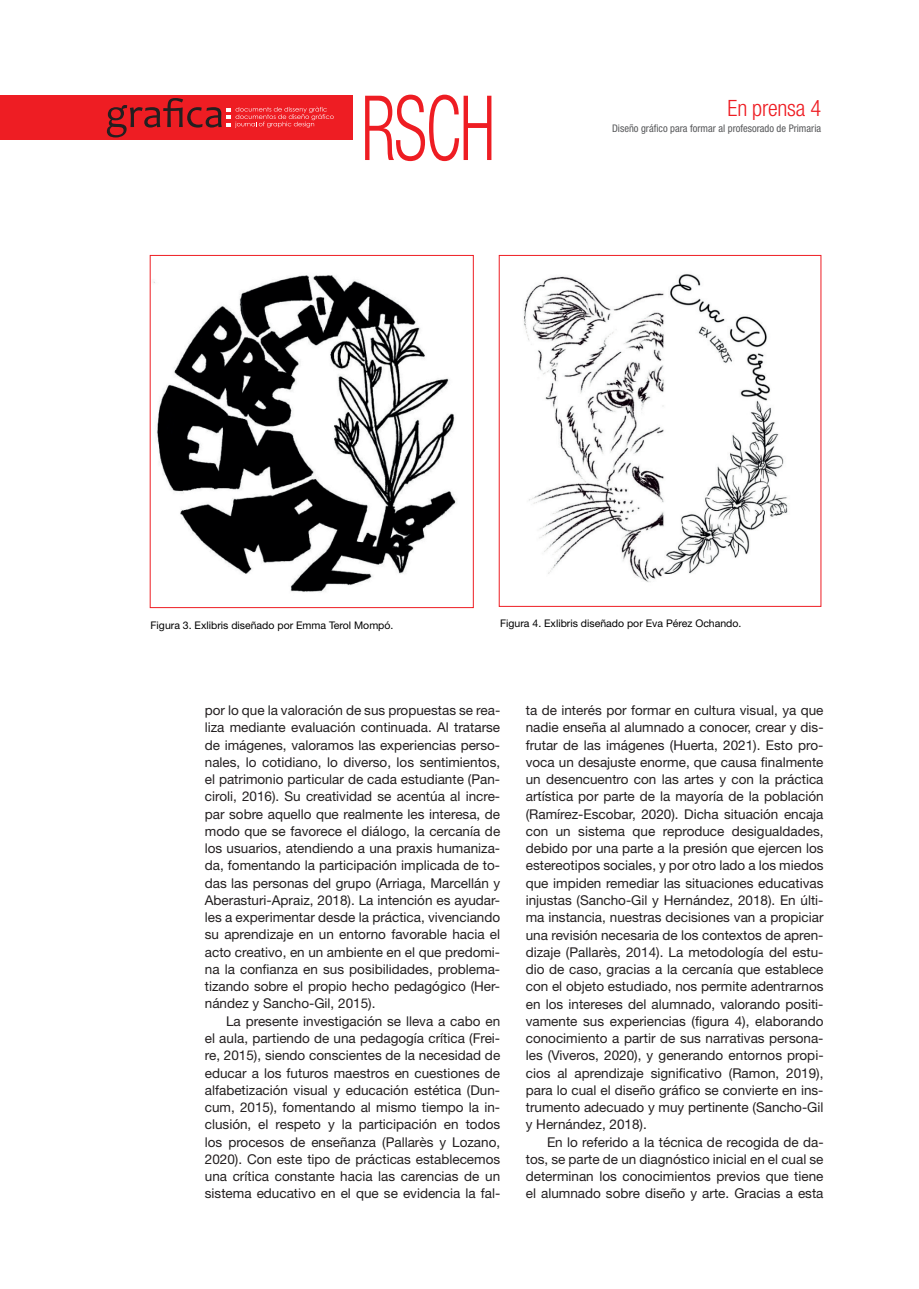
<style>
.page{position:relative;width:919px;height:1289px;background:#fff}
.page>*{position:absolute;margin:0;border:0;box-sizing:border-box;transform-origin:0 0}
.t1{font:300 condensed 90px "Helvetica Neue";color:#ee1d23;scale:.76 1}
.t2{font:300 condensed 22.5px "Helvetica Neue";letter-spacing:-.01em;color:#ee1d23}
.t3{font:13.5px/17.2px "Helvetica Neue";color:#231f20;text-align:justify}
.t4{font:10.5px "Helvetica Neue";color:#000001}
.t5{font:condensed 10.5px "Helvetica Neue";color:#57585a}
</style>
<div class="page">
<div style="left:0;top:95px;width:352px;height:45px;background:#ee1d23"></div>
<svg style="left:107px;top:98px;width:227px;height:39px"></svg>
<img style="left:153px;top:275px;width:304px;height:318px">
<img style="left:524px;top:274px;width:264px;height:308px">
<h1 class="t1" style="left:361px;top:77px;width:178px">RSCH</h1>
<h2 class="t2" style="left:727px;top:95px;width:95px">En prensa 4</h2>
<p class="t5" style="left:612px;top:122px;width:210px">Diseño gráfico para formar al profesorado de Primaria</p>
<p class="t4" style="left:151px;top:619px;width:244px">Figura 3. Exlibris diseñado por Emma Terol Mompó.</p>
<p class="t4" style="left:500px;top:617px;width:243px">Figura 4. Exlibris diseñado por Eva Pérez Ochando.</p>
<p class="t3" style="left:205px;top:701px;width:297px">por lo que la valoración de sus propuestas se rea&shy;liza mediante evaluación continuada. Al tratarse de imágenes, valoramos las experiencias perso&shy;nales, lo cotidiano, lo diverso, los sentimientos, el patrimonio particular de cada estudiante (Pan&shy;ciroli, 2016). Su creatividad se acentúa al incre&shy;par sobre aquello que realmente les interesa, de modo que se favorece el diálogo, la cercanía de los usuarios, atendiendo a una praxis humaniza&shy;da, fomentando la participación implicada de to&shy;das las personas del grupo (Arriaga, Marcellán y Aberasturi-Apraiz, 2018). La intención es ayudar&shy;les a experimentar desde la práctica, vivenciando su aprendizaje en un entorno favorable hacia el acto creativo, en un ambiente en el que predomi&shy;na la confianza en sus posibilidades, problema&shy;tizando sobre el propio hecho pedagógico (Her&shy;nández y Sancho-Gil, 2015).</p>
<p class="t3" style="left:205px;top:1012px;width:297px;text-indent:21px">La presente investigación se lleva a cabo en el aula, partiendo de una pedagogía crítica (Frei&shy;re, 2015), siendo conscientes de la necesidad de educar a los futuros maestros en cuestiones de alfabetización visual y educación estética (Dun&shy;cum, 2015), fomentando al mismo tiempo la in&shy;clusión, el respeto y la participación en todos los procesos de enseñanza (Pallarès y Lozano, 2020). Con este tipo de prácticas establecemos una crítica constante hacia las carencias de un sistema educativo en el que se evidencia la fal-</p>
<p class="t3" style="left:525px;top:701px;width:299px">ta de interés por formar en cultura visual, ya que nadie enseña al alumnado a conocer, crear y dis&shy;frutar de las imágenes (Huerta, 2021). Esto pro&shy;voca un desajuste enorme, que causa finalmente un desencuentro con las artes y con la práctica artística por parte de la mayoría de la población (Ramírez-Escobar, 2020). Dicha situación encaja con un sistema que reproduce desigualdades, debido por una parte a la presión que ejercen los estereotipos sociales, y por otro lado a los miedos que impiden remediar las situaciones educativas injustas (Sancho-Gil y Hernández, 2018). En últi&shy;ma instancia, nuestras decisiones van a propiciar una revisión necesaria de los contextos de apren&shy;dizaje (Pallarès, 2014). La metodología del estu&shy;dio de caso, gracias a la cercanía que establece con el objeto estudiado, nos permite adentrarnos en los intereses del alumnado, valorando positi&shy;vamente sus experiencias (figura 4), elaborando conocimiento a partir de sus narrativas persona&shy;les (Viveros, 2020), y generando entornos propi&shy;cios al aprendizaje significativo (Ramon, 2019), para lo cual el diseño gráfico se convierte en ins&shy;trumento adecuado y muy pertinente (Sancho-Gil y Hernández, 2018).</p>
<p class="t3" style="left:525px;top:1132px;width:299px;text-indent:21px">En lo referido a la técnica de recogida de da&shy;tos, se parte de un diagnóstico inicial en el cual se determinan los conocimientos previos que tiene el alumnado sobre diseño y arte. Gracias a esta</p>
</div>
